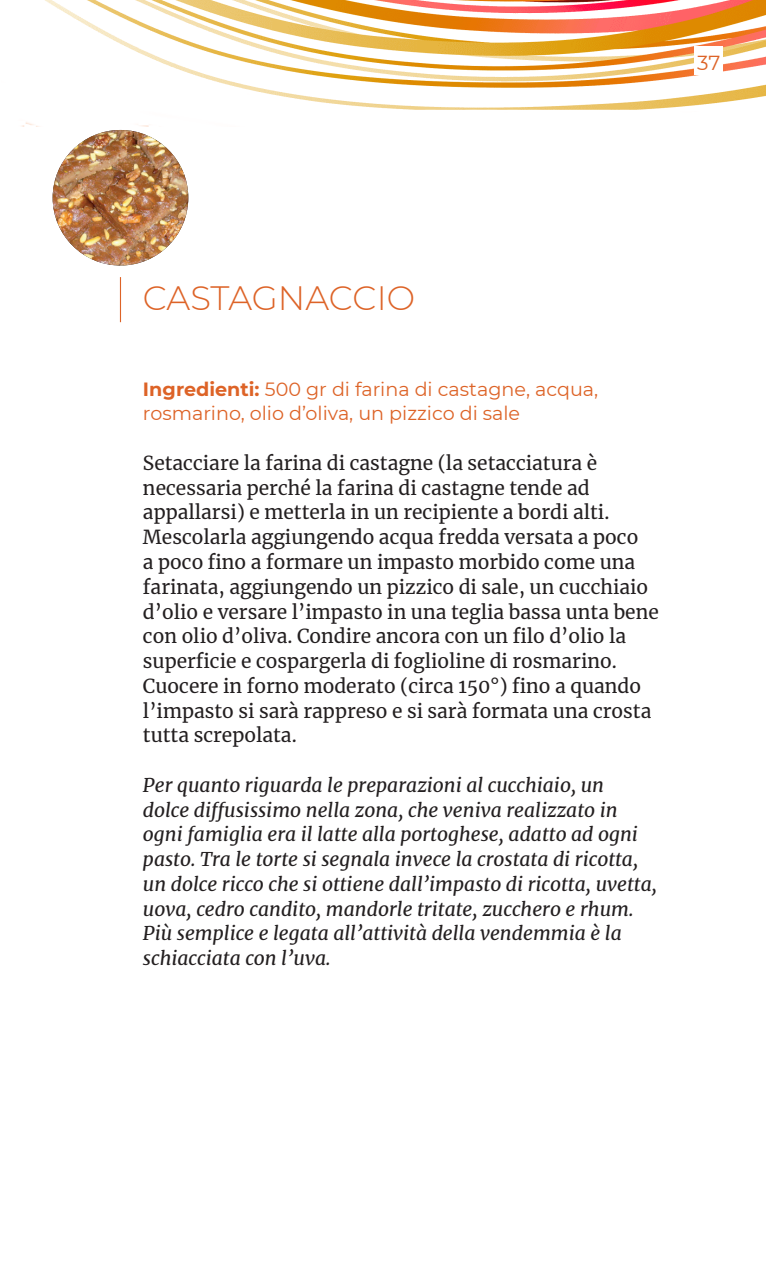
<style>
.page{position:relative;width:766px;height:1276px;background:#fff}
.page>*{position:absolute;margin:0;border:0;box-sizing:border-box;transform-origin:0 0}
.t1{font:300 33.75px "Montserrat";letter-spacing:-.01em;color:#dd6327}
.t2{font:20.25px "Montserrat";color:#dd6327}
.t3{font:19.12px/24.8px "Merriweather";color:#231f20}
.t4{font:italic 19.12px/24.8px "Merriweather";color:#231f20}
.t5{font:19.12px/24.8px "Montserrat";color:#dd6327}
.s1{font-weight:700}
</style>
<div class="page">
<img style="left:21px;top:0;width:744px;height:127px">
<div style="left:694px;top:46px;width:29px;height:29px;background:#fff"></div>
<img style="left:53px;top:130px;width:135px;height:135px;border-radius:68px">
<hr style="left:120px;top:277px;width:1px;height:45px;background:#dd6327">
<p class="t2" style="left:697px;top:49px;width:25px">37</p>
<p class="t1" style="left:143px;top:275px;width:273px">CASTAGNACCIO</p>
<p class="t5" style="left:143px;top:376px;width:456px"><span class="s1">Ingredienti:</span> 500 gr di farina di castagne, acqua, rosmarino, olio d’oliva, un pizzico di sale</p>
<p class="t3" style="left:143px;top:450px;width:517px">Setacciare la farina di castagne (la setacciatura è necessaria perché la farina di castagne tende ad appallarsi) e metterla in un recipiente a bordi alti.<br>Mescolarla aggiungendo acqua fredda versata a poco<br>a poco fino a formare un impasto morbido come una farinata, aggiungendo un pizzico di sale, un cucchiaio d’olio e versare l’impasto in una teglia bassa unta bene con olio d’oliva. Condire ancora con un filo d’olio la superficie e cospargerla di foglioline di rosmarino.<br>Cuocere in forno moderato (circa 150°) fino a quando l’impasto si sarà rappreso e si sarà formata una crosta tutta screpolata.</p>
<p class="t4" style="left:143px;top:772px;width:515px">Per quanto riguarda le preparazioni al cucchiaio, un<br>dolce diffusissimo nella zona, che veniva realizzato in ogni famiglia era il latte alla portoghese, adatto ad ogni pasto. Tra le torte si segnala invece la crostata di ricotta, un dolce ricco che si ottiene dall’impasto di ricotta, uvetta, uova, cedro candito, mandorle tritate, zucchero e rhum.<br>Più semplice e legata all’attività della vendemmia è la schiacciata con l’uva.</p>
</div>
